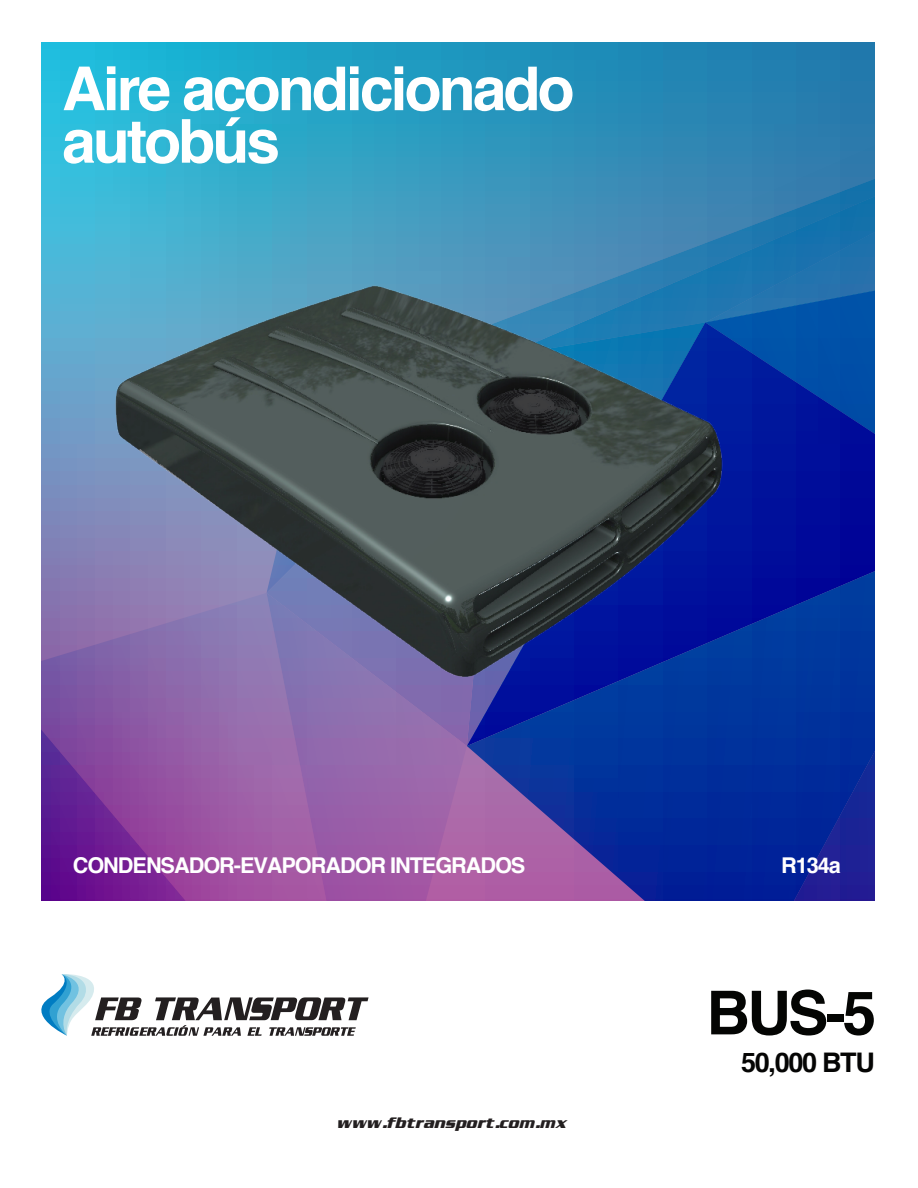
<style>
.page{position:relative;width:918px;height:1188px;background:#fff}
.page>*{position:absolute;margin:0;border:0;box-sizing:border-box;transform-origin:0 0}
.t1{font:700 60.6px/52.5px "Helvetica";letter-spacing:-.05em;color:#fff}
.t2{font:700 60.6px "Helvetica";color:#040503}
.t3{font:700 27px "Helvetica";letter-spacing:-.05em;color:#050504}
.t4{font:700 21.75px "Helvetica";letter-spacing:-.05em;color:#fff}
.t5{font:italic 700 15.15px "Enter Sansman";letter-spacing:.015em;color:#231f20}
</style>
<div class="page">
<svg style="left:41px;top:42px;width:273px;height:217px;background:#31b3d2"></svg>
<svg style="left:314px;top:42px;width:561px;height:235px;background:#2f8db7"></svg>
<svg style="left:41px;top:725px;width:226px;height:176px;background:#87419d"></svg>
<svg style="left:267px;top:725px;width:200px;height:176px;background:#9d61a8"></svg>
<svg style="left:467px;top:517px;width:408px;height:384px;background:#24359c"></svg>
<img style="left:41px;top:259px;width:824px;height:466px">
<svg style="left:41px;top:974px;width:328px;height:62px"></svg>
<h1 class="t1" style="left:62px;top:63px;width:514px">Aire acondicionado autobús</h1>
<p class="t4" style="left:73px;top:847px;width:454px">CONDENSADOR-EVAPORADOR INTEGRADOS</p>
<p class="t5" style="left:337px;top:1115px;width:231px">www.fbtransport.com.mx</p>
<p class="t4" style="left:781px;top:847px;width:61px">R134a</p>
<h1 class="t2" style="left:706px;top:964px;width:171px">BUS-5</h1>
<p class="t3" style="left:741px;top:1041px;width:135px">50,000 BTU</p>
</div>
